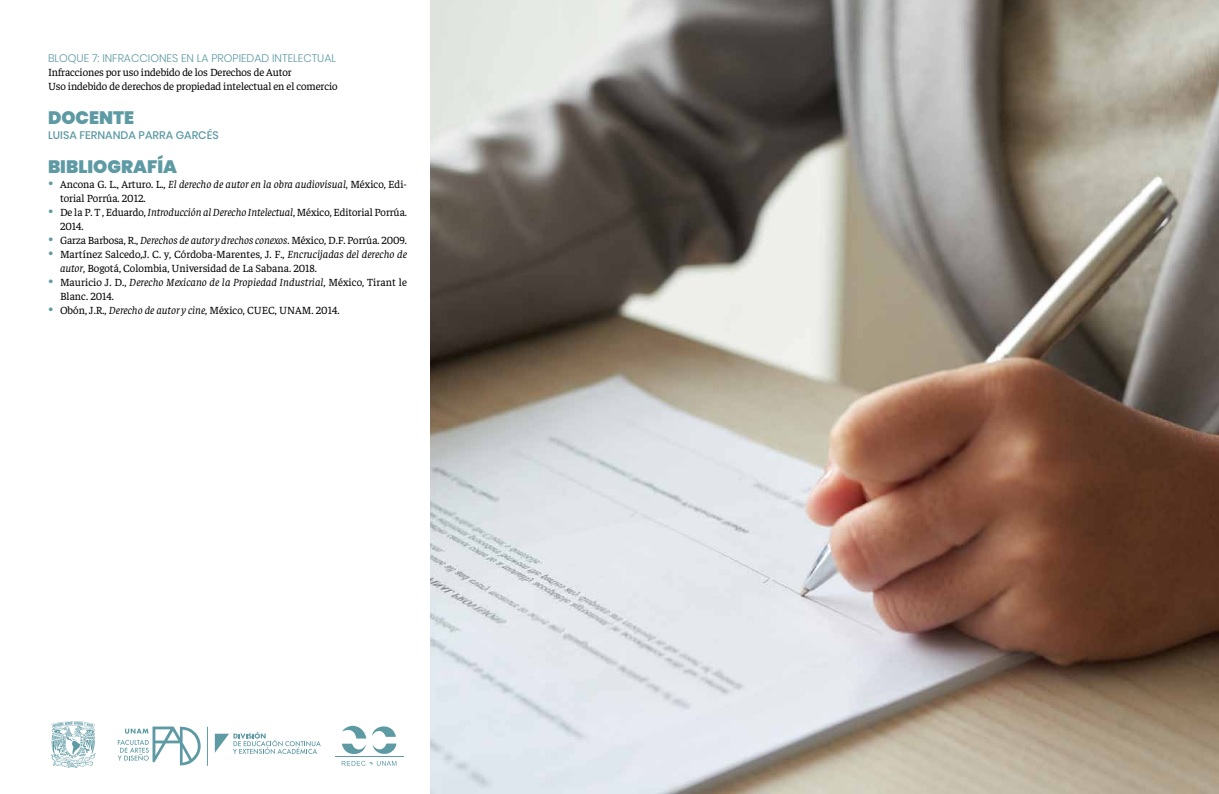
<style>
.page{position:relative;width:1219px;height:794px;background:#fff}
.page>*{position:absolute;margin:0;border:0;box-sizing:border-box;transform-origin:0 0}
.t1{font:900 18px "Poppins";color:#5e9aa4}
.t2{font:11px/14px "Faustina";letter-spacing:-.005em;color:#000}
.t3{font:300 11px "Poppins";color:#5e9aa4}
.t4{font:500 11px "Poppins";color:#5e9aa4}
.s1{font-family:"Poppins";font-weight:500;font-size:14px;color:#5e9aa4}
.s2{font-style:italic}
</style>
<div class="page">
<svg style="left:51px;top:721px;width:45px;height:47px"></svg>
<svg style="left:118px;top:726px;width:83px;height:39px"></svg>
<hr style="left:207px;top:726px;width:1px;height:40px;background:#5e9aa4">
<svg style="left:215px;top:731px;width:106px;height:23px"></svg>
<svg style="left:372px;top:726px;width:24px;height:11px"></svg>
<svg style="left:373px;top:743px;width:23px;height:11px"></svg>
<svg style="left:342px;top:726px;width:24px;height:28px"></svg>
<hr style="left:335px;top:756px;width:68px;height:1px;background:#5e9aa4">
<svg style="left:342px;top:761px;width:54px;height:5px"></svg>
<img style="left:430px;top:0;width:789px;height:794px">
<p class="t3" style="left:48px;top:52px;width:290px">BLOQUE 7: INFRACCIONES EN LA PROPIEDAD INTELECTUAL</p>
<p class="t2" style="left:48px;top:65px;width:291px">Infracciones por uso indebido de los Derechos de Autor<br>Uso indebido de derechos de propiedad intelectual en el comercio</p>
<h1 class="t1" style="left:48px;top:107px;width:88px">DOCENTE</h1>
<p class="t4" style="left:48px;top:129px;width:172px">LUISA FERNANDA PARRA GARCÉS</p>
<h1 class="t1" style="left:48px;top:156px;width:131px">BIBLIOGRAFÍA</h1>
<p class="t2" style="left:60px;top:177px;width:348px;text-indent:-12px"><span class="s1">•</span> Ancona G. L., Arturo. L., <span class="s2">El derecho de autor en la obra audiovisual</span>, México, Edi&shy;torial Porrúa. 2012.</p>
<p class="t2" style="left:60px;top:205px;width:348px;text-indent:-12px"><span class="s1">•</span> De la P. T , Eduardo, <span class="s2">Introducción al Derecho Intelectual</span>, México, Editorial Porrúa.<br>2014.</p>
<p class="t2" style="left:48px;top:233px;width:360px"><span class="s1">•</span> Garza Barbosa, R., <span class="s2">Derechos de autor y drechos conexos</span>. México, D.F. Porrúa. 2009.</p>
<p class="t2" style="left:60px;top:247px;width:349px;text-indent:-12px"><span class="s1">•</span> Martínez Salcedo,J. C. y, Córdoba-Marentes, J. F., <span class="s2">Encrucijadas del derecho de autor</span>, Bogotá, Colombia, Universidad de La Sabana. 2018.</p>
<p class="t2" style="left:60px;top:275px;width:348px;text-indent:-12px"><span class="s1">•</span> Mauricio J. D., <span class="s2">Derecho Mexicano de la Propiedad Industrial</span>, México, Tirant le<br>Blanc. 2014.</p>
<p class="t2" style="left:48px;top:303px;width:293px"><span class="s1">•</span> Obón, J.R., <span class="s2">Derecho de autor y cine</span>, México, CUEC, UNAM. 2014.</p>
</div>
